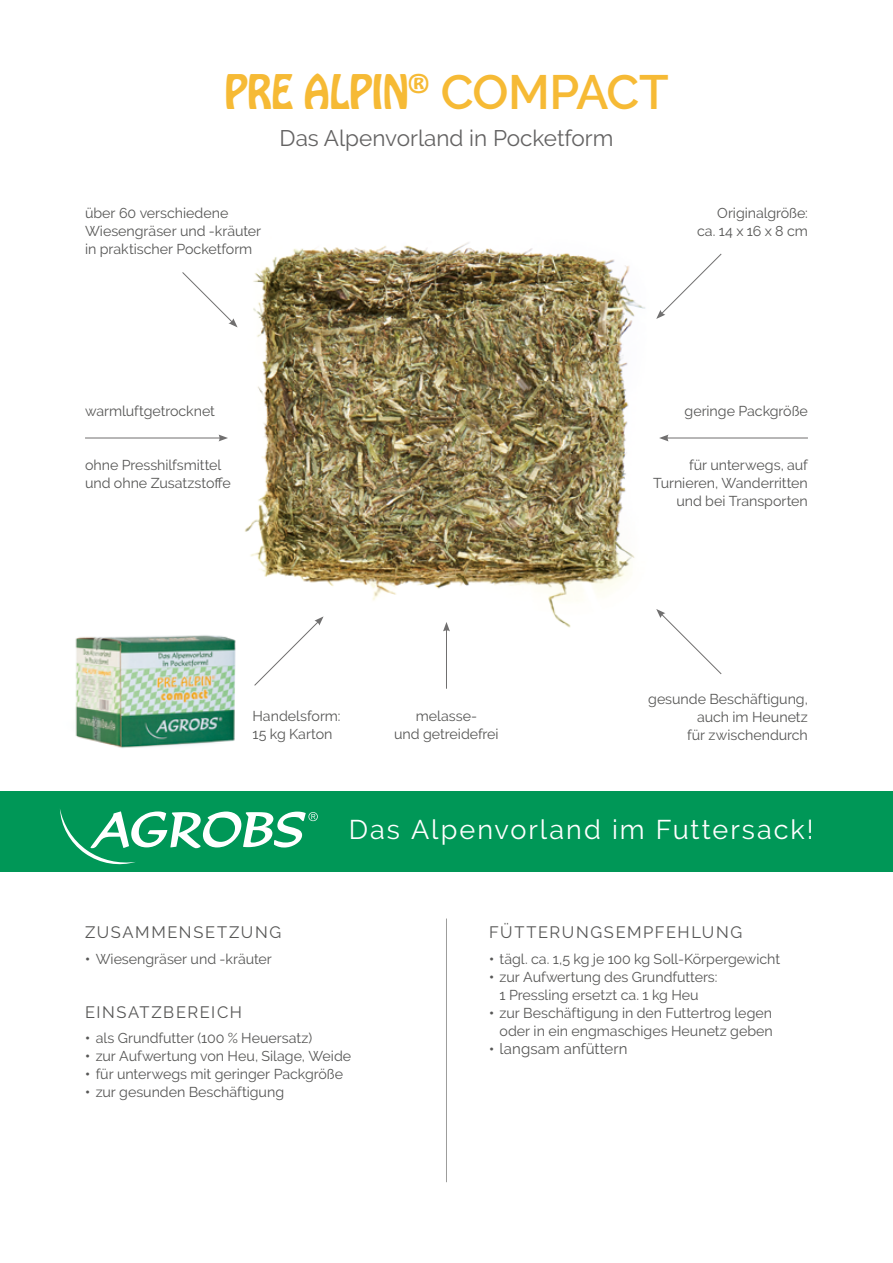
<style>
.page{position:relative;width:893px;height:1263px;background:#fff}
.page>*{position:absolute;margin:0;border:0;box-sizing:border-box;transform-origin:0 0}
.t1{font:42px "Hobo Std";letter-spacing:-.015em;color:#f6ba35;scale:.88 1}
.t2{font:27px "Raleway";letter-spacing:.075em;color:#fff}
.t3{font:22.5px "Raleway";color:#646363}
.t4{font:16.5px "Raleway";letter-spacing:.1em;color:#575756}
.t5{font:15px "Raleway";letter-spacing:.005em;color:#575756}
.t6{font:14.25px "Raleway";letter-spacing:-.005em;color:#575756}
.s1{font-family:"Raleway";font-weight:600;font-size:48px}
.s2{font-weight:700}
.s3{font-weight:700;font-size:14.25px}
</style>
<div class="page">
<img style="left:179px;top:242px;width:535px;height:390px">
<div style="left:0;top:791px;width:893px;height:81px;background:#009757"></div>
<svg style="left:60px;top:809px;width:258px;height:56px"></svg>
<hr style="left:446px;top:918px;width:1px;height:264px;background:#9d9d9c">
<img style="left:75px;top:622px;width:179px;height:126px">
<hr style="left:85px;top:438px;width:136px;height:1px;background:#706f6f">
<svg style="left:219px;top:435px;width:9px;height:6px"></svg>
<hr style="left:666px;top:438px;width:142px;height:1px;background:#706f6f">
<svg style="left:659px;top:435px;width:10px;height:6px"></svg>
<hr style="left:446px;top:629px;width:1px;height:60px;background:#706f6f">
<svg style="left:443px;top:622px;width:7px;height:9px"></svg>
<svg style="left:182px;top:271px;width:56px;height:56px"></svg>
<svg style="left:656px;top:253px;width:66px;height:66px"></svg>
<svg style="left:254px;top:616px;width:70px;height:70px"></svg>
<svg style="left:656px;top:609px;width:66px;height:66px"></svg>
<p class="t1" style="left:224px;top:63px;width:506px">PRE ALPIN<sup>®</sup> <span class="s1">COMPACT</span></p>
<p class="t3" style="left:280px;top:125px;width:335px">Das Alpenvorland in Pocketform</p>
<p class="t6" style="left:85px;top:204px;width:145px">über 60 verschiedene</p>
<p class="t6" style="left:85px;top:222px;width:178px">Wiesengräser und -kräuter</p>
<p class="t6" style="left:85px;top:240px;width:169px">in praktischer Pocketform</p>
<p class="t6" style="left:717px;top:204px;width:92px">Originalgröße:</p>
<p class="t6" style="left:697px;top:222px;width:112px">ca. 14 x 16 x 8 cm</p>
<p class="t6" style="left:85px;top:402px;width:132px">warmluftgetrocknet</p>
<p class="t6" style="left:684px;top:402px;width:125px">geringe Packgröße</p>
<p class="t6" style="left:85px;top:456px;width:138px">ohne Presshilfsmittel</p>
<p class="t6" style="left:85px;top:474px;width:147px">und ohne Zusatzstoffe</p>
<p class="t6" style="left:689px;top:456px;width:120px">für unterwegs, auf</p>
<p class="t6" style="left:653px;top:474px;width:156px">Turnieren, Wanderritten</p>
<p class="t6" style="left:676px;top:492px;width:133px">und bei Transporten</p>
<p class="t6" style="left:252px;top:707px;width:90px">Handelsform:</p>
<p class="t6" style="left:252px;top:725px;width:82px">15 kg Karton</p>
<p class="t6" style="left:416px;top:707px;width:63px">melasse-</p>
<p class="t6" style="left:394px;top:725px;width:106px">und getreidefrei</p>
<p class="t6" style="left:648px;top:690px;width:161px">gesunde Beschäftigung,</p>
<p class="t6" style="left:697px;top:708px;width:112px">auch im Heunetz</p>
<p class="t6" style="left:687px;top:726px;width:122px">für zwischendurch</p>
<p class="t2" style="left:349px;top:814px;width:466px">Das Alpenvorland im Futtersack!</p>
<p class="t4" style="left:85px;top:923px;width:198px">ZUSAMMENSETZUNG</p>
<p class="t6" style="left:85px;top:950px;width:188px"><span class="s2">•</span> Wiesengräser und -kräuter</p>
<p class="t4" style="left:85px;top:1002px;width:159px">EINSATZBEREICH</p>
<p class="t6" style="left:85px;top:1030px;width:229px"><span class="s2">•</span> als Grundfutter (100 % Heuersatz)</p>
<p class="t6" style="left:85px;top:1048px;width:268px"><span class="s2">•</span> zur Aufwertung von Heu, Silage, Weide</p>
<p class="t6" style="left:85px;top:1066px;width:260px"><span class="s2">•</span> für unterwegs mit geringer Packgröße</p>
<p class="t6" style="left:85px;top:1084px;width:201px"><span class="s2">•</span> zur gesunden Beschäftigung</p>
<p class="t4" style="left:489px;top:923px;width:255px">FÜTTERUNGSEMPFEHLUNG</p>
<p class="t6" style="left:489px;top:950px;width:293px"><span class="s2">•</span> tägl. ca. 1,5 kg je 100 kg Soll-Körpergewicht</p>
<p class="t6" style="left:489px;top:968px;width:230px"><span class="s2">•</span> zur Aufwertung des Grundfutters:</p>
<p class="t6" style="left:500px;top:986px;width:201px">1 Pressling ersetzt ca. 1 kg Heu</p>
<p class="t6" style="left:489px;top:1004px;width:285px"><span class="s2">•</span> zur Beschäftigung in den Futtertrog legen</p>
<p class="t6" style="left:500px;top:1022px;width:275px">oder in ein engmaschiges Heunetz geben</p>
<p class="t5" style="left:489px;top:1040px;width:140px"><span class="s3">•</span> langsam anfüttern</p>
</div>
